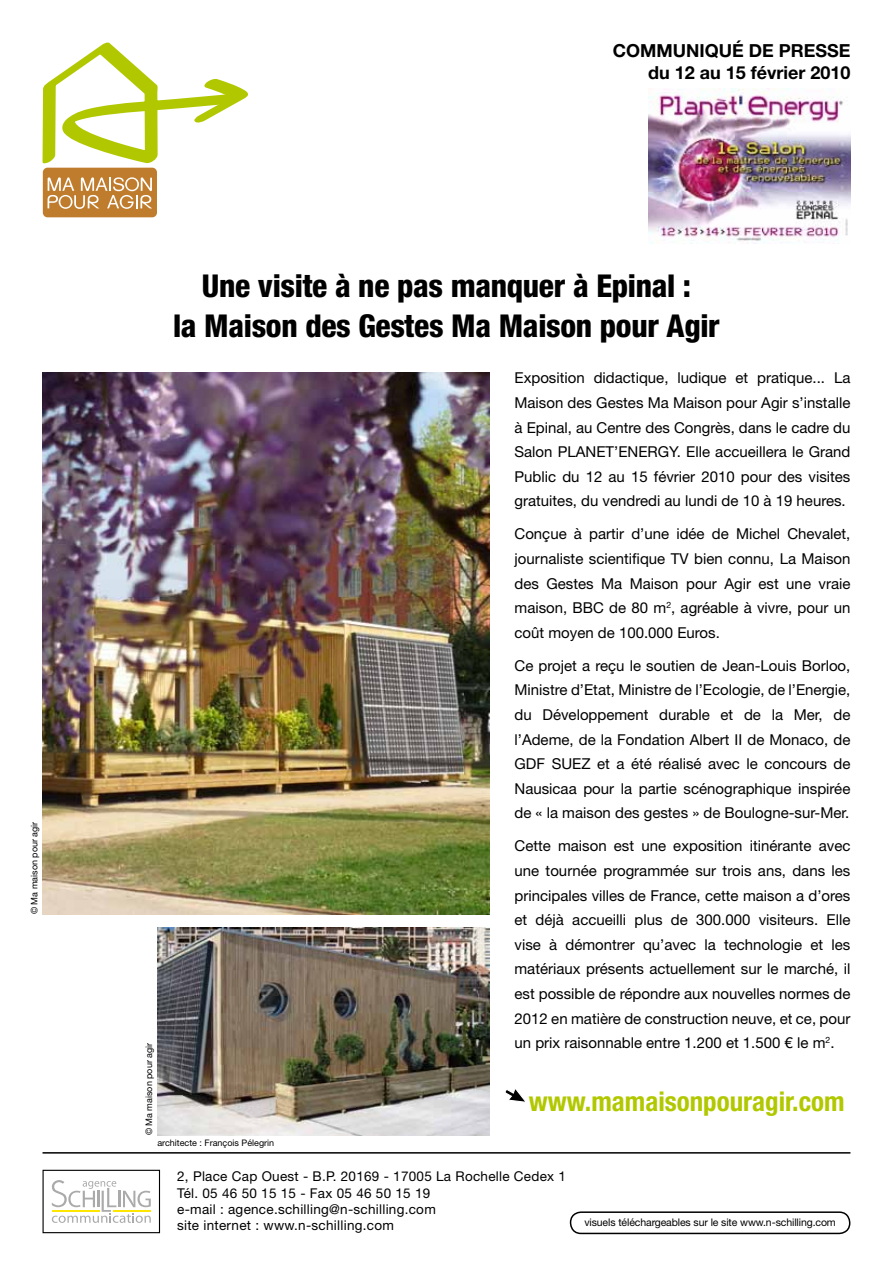
<style>
.page{position:relative;width:893px;height:1263px;background:#fff}
.page>*{position:absolute;margin:0;border:0;box-sizing:border-box;transform-origin:0 0}
.t1{font:800 condensed 31.5px/40.5px "Helvetica Neue LT Std";letter-spacing:-.01em;color:#000;text-align:center}
.t2{font:700 condensed 27px "Helvetica Neue LT Std";color:#b1c800}
.t3{font:700 18px/21.6px "Helvetica Neue LT Std";color:#000;text-align:right}
.t4{font:15px/24.6px "Helvetica Neue LT Std";color:#000;text-align:justify}
.t5{font:13.5px/16.2px "Helvetica Neue LT Std";letter-spacing:.02em;color:#000}
.t6{font:10.5px "Helvetica Neue LT Std";letter-spacing:-.01em;color:#000}
.t7{font:9px "Helvetica Neue LT Std";color:#000}
</style>
<div class="page">
<svg style="left:52px;top:1180px;width:99px;height:43px"></svg>
<div style="left:43px;top:1170px;width:117px;height:63px;border:1px solid #000"></div>
<hr style="left:43px;top:1152px;width:807px;height:1px;background:#000">
<div style="left:570px;top:1211px;width:280px;height:23px;border:2px solid #000;border-radius:11px"></div>
<div style="left:43px;top:168px;width:114px;height:49px;background:#bf7c2d;border-radius:5px"></div>
<svg style="left:43px;top:43px;width:205px;height:121px"></svg>
<svg style="left:48px;top:177px;width:104px;height:32px"></svg>
<img style="left:43px;top:373px;width:446px;height:541px">
<svg style="left:505px;top:1089px;width:20px;height:14px"></svg>
<img style="left:157px;top:927px;width:332px;height:208px">
<img style="left:648px;top:89px;width:202px;height:154px">
<p class="t7" style="left:29px;top:914px;width:94px;rotate:-90deg">© Ma maison pour agir</p>
<p class="t3" style="left:613px;top:39px;width:239px">COMMUNIQUÉ DE PRESSE du 12 au 15 février 2010</p>
<p class="t7" style="left:144px;top:1135px;width:94px;rotate:-90deg">© Ma maison pour agir</p>
<h1 class="t1" style="left:173px;top:265px;width:548px">Une visite à ne pas manquer à Epinal :<br>la Maison des Gestes Ma Maison pour Agir</h1>
<p class="t4" style="left:514px;top:365px;width:337px">Exposition didactique, ludique et pratique... La Maison des Gestes Ma Maison pour Agir s’installe à Epinal, au Centre des Congrès, dans le cadre du Salon PLANET’ENERGY. Elle accueillera le Grand Public du 12 au 15 février 2010 pour des visites gratuites, du vendredi au lundi de 10 à 19 heures.</p>
<p class="t4" style="left:514px;top:521px;width:337px">Conçue à partir d’une idée de Michel Chevalet, journaliste scientifique TV bien connu, La Maison des Gestes Ma Maison pour Agir est une vraie maison, BBC de 80 m<sup>2</sup>, agréable à vivre, pour un coût moyen de 100.000 Euros.</p>
<p class="t4" style="left:514px;top:653px;width:337px">Ce projet a reçu le soutien de Jean-Louis Borloo, Ministre d’Etat, Ministre de l’Ecologie, de l’Energie, du Développement durable et de la Mer, de l’Ademe, de la Fondation Albert II de Monaco, de GDF SUEZ et a été réalisé avec le concours de Nausicaa pour la partie scénographique inspirée de « la maison des gestes » de Boulogne-sur-Mer.</p>
<p class="t4" style="left:514px;top:834px;width:337px">Cette maison est une exposition itinérante avec une tournée programmée sur trois ans, dans les principales villes de France, cette maison a d’ores et déjà accueilli plus de 300.000 visiteurs. Elle vise à démontrer qu’avec la technologie et les matériaux présents actuellement sur le marché, il est possible de répondre aux nouvelles normes de 2012 en matière de construction neuve, et ce, pour un prix raisonnable entre 1.200 et 1.500 € le m<sup>2</sup>.</p>
<h2 class="t2" style="left:529px;top:1085px;width:317px">www.mamaisonpouragir.com</h2>
<p class="t7" style="left:157px;top:1138px;width:118px">architecte : François Pélegrin</p>
<p class="t5" style="left:177px;top:1168px;width:390px">2, Place Cap Ouest - B.P. 20169 - 17005 La Rochelle Cedex 1<br>Tél. 05 46 50 15 15 - Fax 05 46 50 15 19<br>e-mail : agence.schilling@n-schilling.com<br>site internet : www.n-schilling.com</p>
<p class="t6" style="left:584px;top:1216px;width:253px">visuels téléchargeables sur le site www.n-schilling.com</p>
</div>
